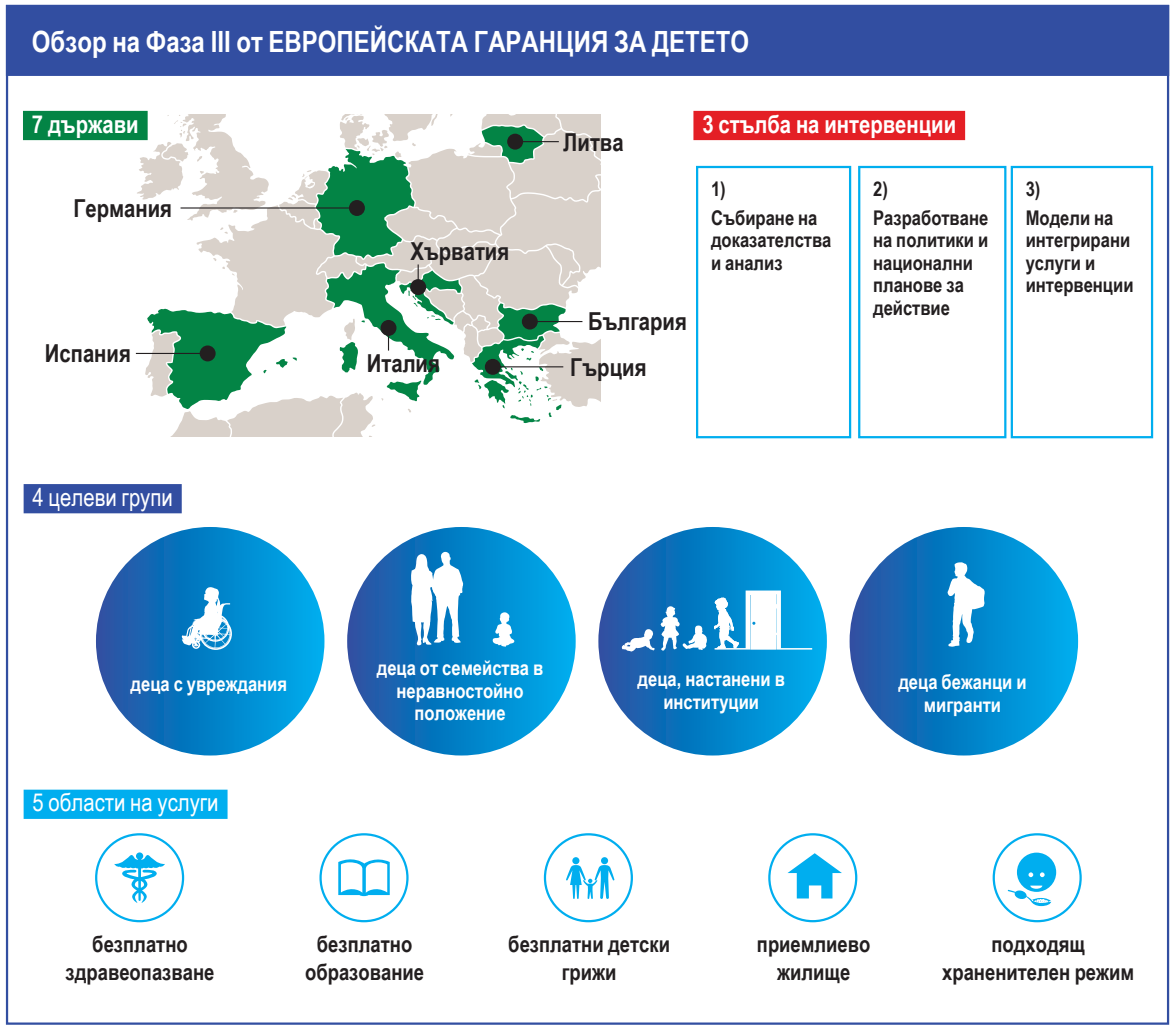
<style>
.page{position:relative;width:1173px;height:1032px;background:#fff}
.page>*{position:absolute;margin:0;border:0;box-sizing:border-box;transform-origin:0 0}
.t1{font:700 29.25px "Arial Narrow";color:#fff}
.t2{font:700 24.75px "Arial Narrow";color:#231f20}
.t3{font:24.75px "Arial Narrow";color:#fff}
.t4{font:700 24.75px "Arial Narrow";color:#fff}
.t5{font:700 22.5px/28.1px "Arial Narrow";color:#231f20;text-align:center}
.t6{font:700 20.25px/22.5px "Arial Narrow";color:#231f20}
.t7{font:700 20.25px/22.5px "Arial Narrow";color:#fff;text-align:center}
</style>
<div class="page">
<div style="left:6px;top:5px;width:1163px;height:1019px;background:#fff;border:2px solid #324ea1"></div>
<div style="left:6px;top:5px;width:1163px;height:71px;background:#324ea1;border:2px solid #324ea1"></div>
<svg style="left:849px;top:527px;width:229px;height:228px;background:#097fc6"></svg>
<svg style="left:947px;top:562px;width:37px;height:85px"></svg>
<svg style="left:347px;top:527px;width:229px;height:228px;background:#0980c7"></svg>
<svg style="left:411px;top:552px;width:52px;height:93px"></svg>
<svg style="left:492px;top:612px;width:22px;height:35px"></svg>
<svg style="left:96px;top:527px;width:228px;height:228px;background:#087fc6"></svg>
<svg style="left:182px;top:587px;width:50px;height:63px"></svg>
<svg style="left:598px;top:527px;width:229px;height:228px;background:#097ec5"></svg>
<svg style="left:622px;top:606px;width:85px;height:46px"></svg>
<svg style="left:714px;top:590px;width:98px;height:60px"></svg>
<div style="left:24px;top:484px;width:158px;height:29px;background:#324ea1"></div>
<div style="left:693px;top:111px;width:272px;height:29px;background:#e41f25"></div>
<div style="left:23px;top:111px;width:125px;height:29px;background:#038445"></div>
<svg style="left:126px;top:115px;width:474px;height:321px"></svg>
<div style="left:24px;top:789px;width:204px;height:30px;background:#00aeef"></div>
<div style="left:95px;top:833px;width:89px;height:89px;border:2px solid #00aeef;border-radius:50%"></div>
<svg style="left:114px;top:852px;width:51px;height:51px"></svg>
<div style="left:319px;top:833px;width:89px;height:89px;border:2px solid #00aeef;border-radius:50%"></div>
<svg style="left:338px;top:859px;width:52px;height:37px"></svg>
<div style="left:544px;top:833px;width:89px;height:89px;border:2px solid #00aeef;border-radius:50%"></div>
<svg style="left:566px;top:857px;width:48px;height:42px"></svg>
<div style="left:768px;top:833px;width:89px;height:89px;border:2px solid #00aeef;border-radius:50%"></div>
<svg style="left:787px;top:853px;width:55px;height:45px"></svg>
<div style="left:992px;top:833px;width:90px;height:89px;border:2px solid #00aeef;border-radius:50%"></div>
<svg style="left:1008px;top:852px;width:48px;height:54px"></svg>
<svg style="left:696px;top:165px;width:458px;height:274px"></svg>
<h1 class="t1" style="left:32px;top:20px;width:718px">Обзор на Фаза III от ЕВРОПЕЙСКАТА ГАРАНЦИЯ ЗА ДЕТЕТО</h1>
<p class="t4" style="left:32px;top:105px;width:108px">7 държави</p>
<p class="t4" style="left:702px;top:105px;width:255px">3 стълба на интервенции</p>
<p class="t2" style="left:563px;top:124px;width:62px">Литва</p>
<p class="t2" style="left:73px;top:189px;width:100px">Германия</p>
<p class="t2" style="left:45px;top:334px;width:87px">Испания</p>
<p class="t2" style="left:410px;top:233px;width:100px">Хърватия</p>
<p class="t2" style="left:588px;top:302px;width:100px">България</p>
<p class="t2" style="left:367px;top:345px;width:75px">Италия</p>
<p class="t2" style="left:570px;top:348px;width:78px">Гърция</p>
<p class="t6" style="left:711px;top:173px;width:108px;line-height:28.8px">1)<br>Събиране на</p>
<p class="t6" style="left:711px;top:228px;width:122px">доказателства и анализ</p>
<p class="t6" style="left:873px;top:173px;width:117px;line-height:28.8px">2)<br>Разработване</p>
<p class="t6" style="left:873px;top:228px;width:117px">на политики и национални планове за действие</p>
<p class="t6" style="left:1026px;top:173px;width:89px;line-height:28.8px">3)<br>Модели на</p>
<p class="t6" style="left:1026px;top:228px;width:109px">интегрирани услуги и интервенции</p>
<p class="t3" style="left:33px;top:479px;width:142px">4 целеви групи</p>
<p class="t7" style="left:377px;top:655px;width:168px">деца от семейства в неравностойно положение</p>
<p class="t7" style="left:131px;top:672px;width:158px">деца с увреждания</p>
<p class="t7" style="left:637px;top:667px;width:149px">деца, настанени в институции</p>
<p class="t3" style="left:33px;top:784px;width:188px">5 области на услуги</p>
<p class="t7" style="left:898px;top:670px;width:130px">деца бежанци и мигранти</p>
<p class="t5" style="left:66px;top:928px;width:150px">безплатно здравеопазване</p>
<p class="t5" style="left:305px;top:928px;width:121px">безплатно образование</p>
<p class="t5" style="left:508px;top:928px;width:163px">безплатни детски грижи</p>
<p class="t5" style="left:757px;top:928px;width:115px">приемлиево жилище</p>
<p class="t5" style="left:942px;top:928px;width:194px">подходящ храненителен режим</p>
</div>
